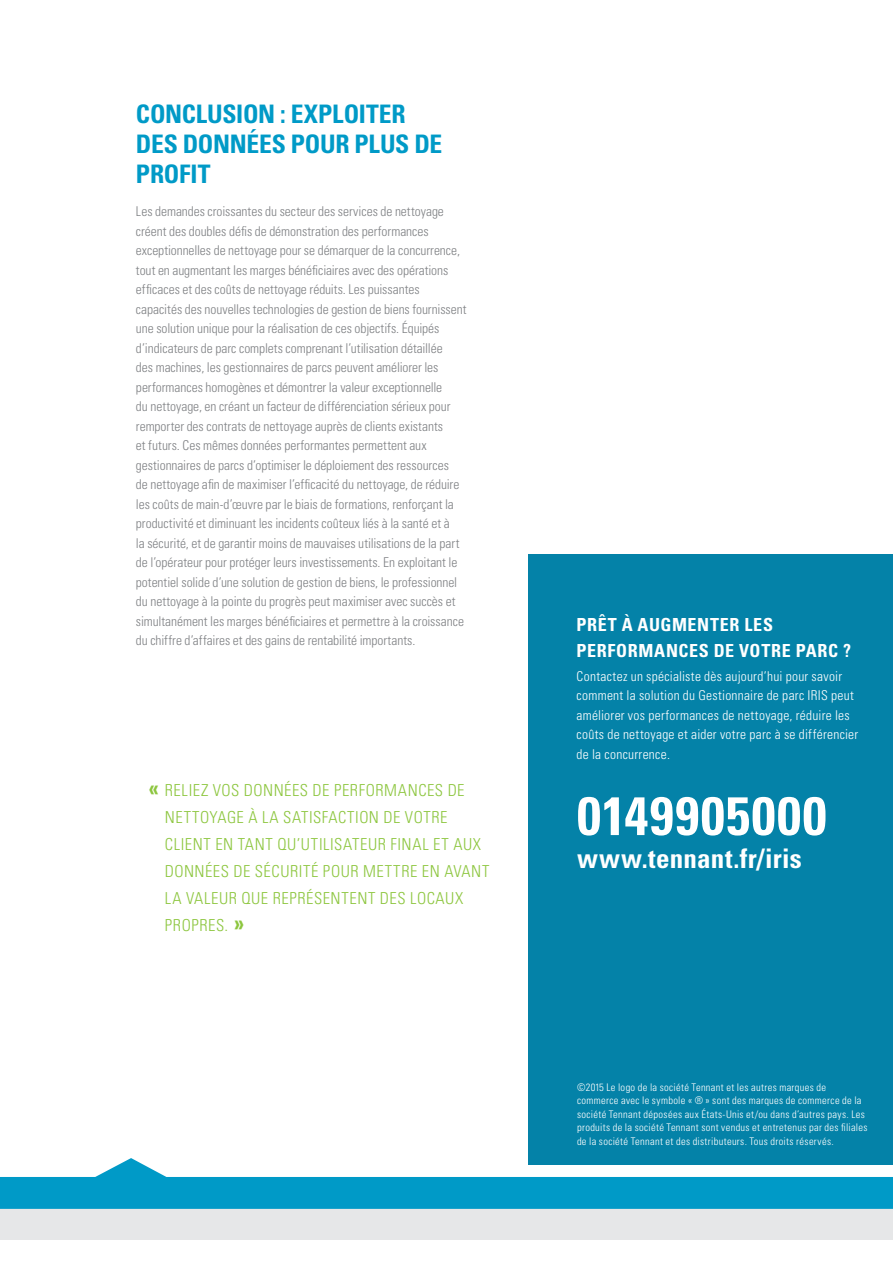
<style>
.page{position:relative;width:893px;height:1263px;background:#fff}
.page>*{position:absolute;margin:0;border:0;box-sizing:border-box;transform-origin:0 0}
.t1{font:700 condensed 54px "Univers LT Std";letter-spacing:.03em;color:#fff}
.t2{font:700 condensed 27px "Univers LT Std";letter-spacing:.01em;color:#fff}
.t3{font:700 condensed 25.5px/30px "Univers LT Std";letter-spacing:-.01em;color:#009ac7}
.t4{font:700 condensed 18px/25.5px "Univers LT Std";letter-spacing:.035em;color:#fff}
.t5{font:300 condensed 16.5px/27px "Univers LT Std";letter-spacing:.03em;color:#8dc63f}
.t6{font:300 condensed 13.5px/19.5px "Univers LT Std";letter-spacing:-.005em;color:#808285}
.t7{font:300 condensed 13.5px/19.5px "Univers LT Std";letter-spacing:.02em;color:#fff}
.t8{font:300 condensed 10.5px/13.5px "Univers LT Std";letter-spacing:.03em;color:#fff}
.s1{font-weight:700;font-size:22.5px}
</style>
<div class="page">
<div style="left:528px;top:555px;width:365px;height:610px;background:#0482a8"></div>
<div style="left:0;top:1185px;width:893px;height:54px;background:#e6e7e8"></div>
<svg style="left:0;top:1158px;width:893px;height:51px;fill:#009ac7"></svg>
<h3 class="t3" style="left:136px;top:99px;width:308px">CONCLUSION : EXPLOITER<br>DES DONNÉES POUR PLUS DE<br>PROFIT</h3>
<p class="t6" style="left:136px;top:202px;width:332px">Les demandes croissantes du secteur des services de nettoyage créent des doubles défis de démonstration des performances exceptionnelles de nettoyage pour se démarquer de la concurrence, tout en augmentant les marges bénéficiaires avec des opérations efficaces et des coûts de nettoyage réduits. Les puissantes capacités des nouvelles technologies de gestion de biens fournissent une solution unique pour la réalisation de ces objectifs. Équipés d’indicateurs de parc complets comprenant l’utilisation détaillée<br>des machines, les gestionnaires de parcs peuvent améliorer les performances homogènes et démontrer la valeur exceptionnelle<br>du nettoyage, en créant un facteur de différenciation sérieux pour remporter des contrats de nettoyage auprès de clients existants<br>et futurs. Ces mêmes données performantes permettent aux gestionnaires de parcs d’optimiser le déploiement des ressources<br>de nettoyage afin de maximiser l’efficacité du nettoyage, de réduire les coûts de main-d’œuvre par le biais de formations, renforçant la productivité et diminuant les incidents coûteux liés à la santé et à<br>la sécurité, et de garantir moins de mauvaises utilisations de la part de l’opérateur pour protéger leurs investissements. En exploitant le potentiel solide d’une solution de gestion de biens, le professionnel du nettoyage à la pointe du progrès peut maximiser avec succès et simultanément les marges bénéficiaires et permettre à la croissance du chiffre d’affaires et des gains de rentabilité importants.</p>
<p class="t5" style="left:165px;top:777px;width:326px;text-indent:-16px"><span class="s1">«</span> RELIEZ VOS DONNÉES DE PERFORMANCES DE NETTOYAGE À LA SATISFACTION DE VOTRE CLIENT EN TANT QU’UTILISATEUR FINAL ET AUX DONNÉES DE SÉCURITÉ POUR METTRE EN AVANT LA VALEUR QUE REPRÉSENTENT DES LOCAUX PROPRES. <span class="s1">»</span></p>
<h3 class="t4" style="left:576px;top:612px;width:276px">PRÊT À AUGMENTER LES<br>PERFORMANCES DE VOTRE PARC ?</h3>
<p class="t7" style="left:576px;top:666px;width:283px">Contactez un spécialiste dès aujourd’hui pour savoir comment la solution du Gestionnaire de parc IRIS peut améliorer vos performances de nettoyage, réduire les coûts de nettoyage et aider votre parc à se différencier de la concurrence.</p>
<h1 class="t1" style="left:577px;top:783px;width:251px">0149905000</h1>
<h2 class="t2" style="left:577px;top:842px;width:226px">www.tennant.fr/iris</h2>
<p class="t8" style="left:577px;top:1080px;width:292px">©2015 Le logo de la société Tennant et les autres marques de commerce avec le symbole « ® » sont des marques de commerce de la société Tennant déposées aux États-Unis et/ou dans d’autres pays. Les produits de la société Tennant sont vendus et entretenus par des filiales de la société Tennant et des distributeurs. Tous droits réservés.</p>
</div>
